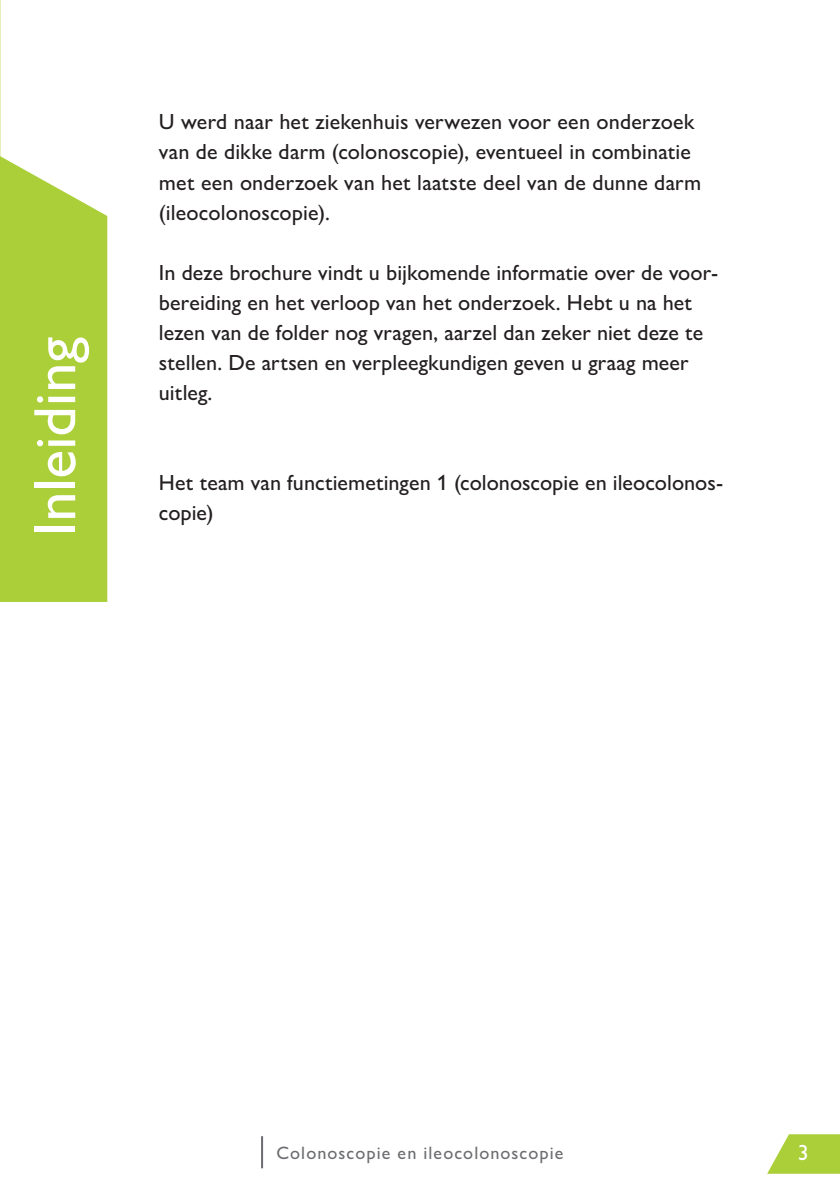
<style>
.page{position:relative;width:840px;height:1191px;background:#fff}
.page>*{position:absolute;margin:0;border:0;box-sizing:border-box;transform-origin:0 0}
.t1{font:500 60px "Gill Sans Nova";color:#fff}
.t2{font:500 22px/30px "Gill Sans Nova";letter-spacing:.005em;color:#231f20}
.t3{font:500 22px "Gill Sans Nova";color:#fff}
.t4{font:500 18px "Gill Sans Nova";letter-spacing:.06em;color:#6c6d70}
</style>
<div class="page">
<svg style="left:767px;top:1134px;width:72px;height:39px"></svg>
<hr style="left:261px;top:1136px;width:2px;height:32px;background:#6c6d70">
<svg style="left:0;top:0;width:1px;height:156px"></svg>
<div style="left:0;top:156px;width:107px;height:446px;background:#abcf38"></div>
<h1 class="t1" style="left:18px;top:536px;width:201px;rotate:-90deg">Inleiding</h1>
<p class="t2" style="left:159px;top:107px;width:543px">U werd naar het ziekenhuis verwezen voor een onderzoek van de dikke darm (colonoscopie), eventueel in combinatie met een onderzoek van het laatste deel van de dunne darm (ileocolonoscopie).</p>
<p class="t2" style="left:159px;top:257px;width:560px">In deze brochure vindt u bijkomende informatie over de voor&shy;bereiding en het verloop van het onderzoek. Hebt u na het lezen van de folder nog vragen, aarzel dan zeker niet deze te stellen. De artsen en verpleegkundigen geven u graag meer uitleg.</p>
<p class="t2" style="left:159px;top:467px;width:565px">Het team van functiemetingen 1 (colonoscopie en ileocolonos&shy;copie)</p>
<p class="t4" style="left:276px;top:1141px;width:288px">Colonoscopie en ileocolonoscopie</p>
<p class="t3" style="left:797px;top:1138px;width:12px">3</p>
</div>
